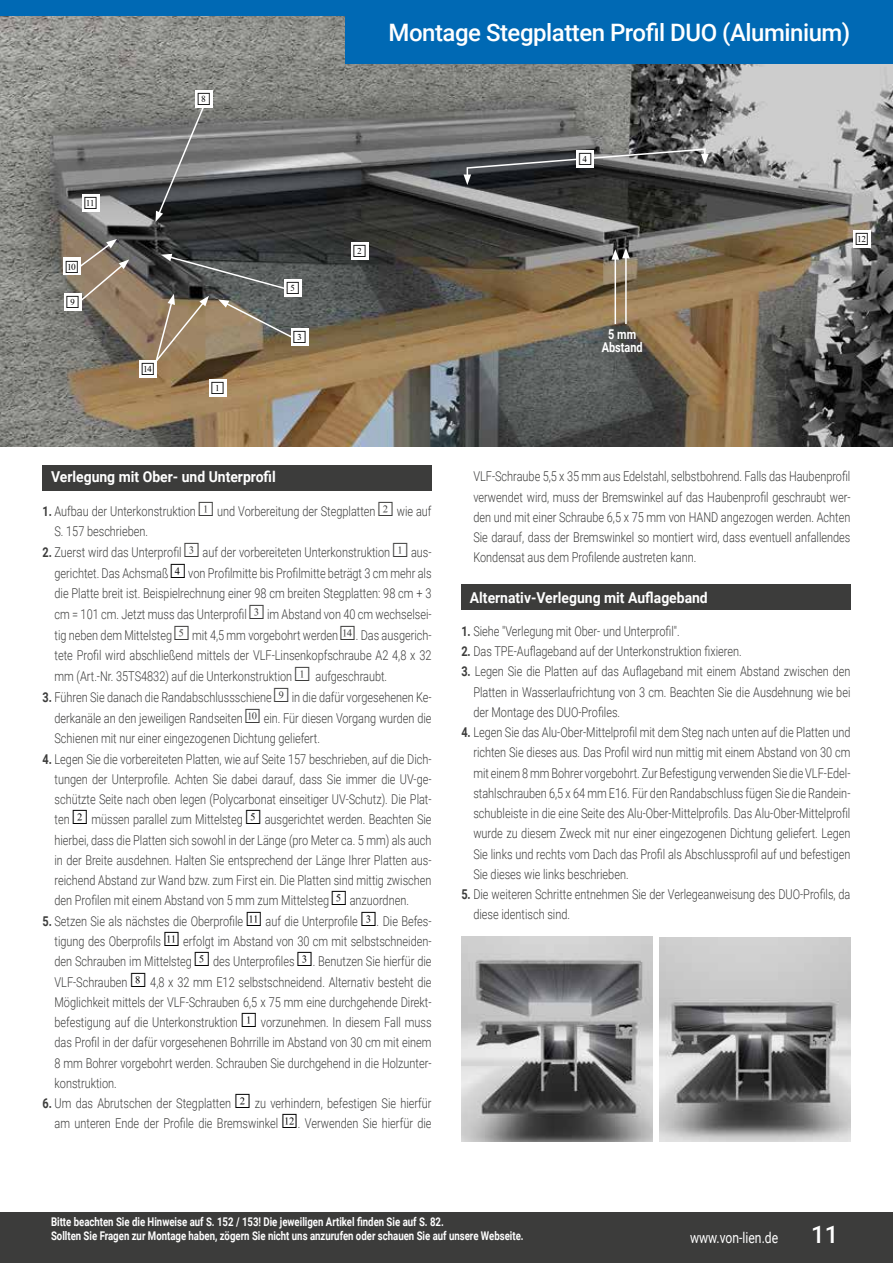
<style>
.page{position:relative;width:893px;height:1263px;background:#fff}
.page>*{position:absolute;margin:0;border:0;box-sizing:border-box;transform-origin:0 0}
.t1{font:500 24px "Roboto";letter-spacing:-.02em;color:#fff}
.t2{font:700 15px "Roboto";color:#fff;scale:.93 1}
.t3{font:15px "Roboto";color:#fff;scale:.81 1}
.t4{font:300 13.5px/20.2px "Roboto";color:#3c3c3b;text-align:justify;scale:.81 1}
.t5{font:700 13.5px/13.5px "Roboto";color:#fff;text-align:center;scale:.81 1}
.t6{font:700 12px/14.4px "Roboto";color:#fff;scale:.8 1}
.t7{font:9px "CD Numbers";color:#000}
.s1{font-weight:700}
.s2{font-family:"CD Numbers";font-weight:400;font-size:10.5px}
.s3{font-family:"CD Numbers";font-weight:400;font-size:10.5px;color:#000}
</style>
<div class="page">
<div style="left:0;top:1212px;width:893px;height:51px;background:#3c3c3b"></div>
<div style="left:0;top:0;width:893px;height:17px;background:#0069b4"></div>
<img style="left:0;top:17px;width:893px;height:429px">
<div style="left:346px;top:0;width:547px;height:64px;background:#0069b4"></div>
<div style="left:43px;top:465px;width:389px;height:25px;background:#3c3c3b"></div>
<div style="left:461px;top:585px;width:389px;height:25px;background:#3c3c3b"></div>
<div style="left:853px;top:230px;width:17px;height:17px;background:#fff"></div>
<svg style="left:463px;top:148px;width:246px;height:37px;background:#4f5052"></svg>
<hr style="left:615px;top:257px;width:1px;height:67px;background:#fff">
<hr style="left:625px;top:256px;width:2px;height:68px;background:#fff">
<svg style="left:611px;top:248px;width:19px;height:12px"></svg>
<div style="left:577px;top:151px;width:17px;height:17px;background:#fff"></div>
<img style="left:659px;top:938px;width:191px;height:203px">
<img style="left:461px;top:937px;width:192px;height:204px">
<div style="left:291px;top:329px;width:17px;height:17px;background:#fff"></div>
<div style="left:209px;top:379px;width:17px;height:17px;background:#fff"></div>
<div style="left:285px;top:279px;width:17px;height:17px;background:#fff"></div>
<div style="left:351px;top:242px;width:17px;height:17px;background:#fff"></div>
<div style="left:64px;top:293px;width:17px;height:17px;background:#fff"></div>
<div style="left:196px;top:90px;width:17px;height:17px;background:#fff"></div>
<div style="left:64px;top:258px;width:17px;height:17px;background:#fff"></div>
<div style="left:140px;top:361px;width:17px;height:17px;background:#fff"></div>
<div style="left:82px;top:194px;width:17px;height:17px;background:#fff"></div>
<svg style="left:154px;top:254px;width:140px;height:110px;background:#776e60"></svg>
<svg style="left:155px;top:104px;width:51px;height:118px;background:#676868"></svg>
<svg style="left:78px;top:239px;width:51px;height:64px;background:#948473"></svg>
<p class="t7" style="left:84px;top:201px;width:15px">B</p>
<p class="t7" style="left:66px;top:264px;width:15px">A</p>
<p class="t7" style="left:67px;top:300px;width:15px">9</p>
<p class="t7" style="left:198px;top:96px;width:15px">8</p>
<p class="t7" style="left:142px;top:367px;width:15px">E</p>
<p class="t7" style="left:211px;top:386px;width:15px">1</p>
<p class="t7" style="left:287px;top:286px;width:15px">5</p>
<p class="t7" style="left:293px;top:335px;width:15px">3</p>
<h1 class="t1" style="left:388px;top:16px;width:463px">Montage Stegplatten Profil DUO (Aluminium)</h1>
<p class="t7" style="left:354px;top:249px;width:15px">2</p>
<p class="t7" style="left:579px;top:157px;width:15px">4</p>
<p class="t5" style="left:602px;top:327px;width:52px">5 mm<br>Abstand</p>
<p class="t7" style="left:856px;top:237px;width:15px">C</p>
<p class="t2" style="left:51px;top:467px;width:243px">Verlegung mit Ober- und Unterprofil</p>
<p class="t4" style="left:55px;top:501px;width:467px;text-indent:-12px"><span class="s1">1.</span> Aufbau der Unterkonstruktion <span class="s2">1</span> und Vorbereitung der Stegplatten <span class="s2">2</span> wie auf<br>S. 157 beschrieben.</p>
<p class="t4" style="left:55px;top:542px;width:467px;line-height:20.7px;text-indent:-12px"><span class="s1">2.</span> Zuerst wird das Unterprofil <span class="s2">3</span> auf der vorbereiteten Unterkonstruktion <span class="s2">1</span> aus&shy;gerichtet. Das Achsmaß <span class="s3">4</span> von Profilmitte bis Profilmitte beträgt 3 cm mehr als die Platte breit ist. Beispielrechnung einer 98 cm breiten Stegplatten: 98 cm + 3 cm = 101 cm. Jetzt muss das Unterprofil <span class="s2">3</span> im Abstand von 40 cm wechselsei&shy;tig neben dem Mittelsteg <span class="s2">5</span> mit 4,5 mm vorgebohrt werden <span class="s2">E</span>. Das ausgerich&shy;tete Profil wird abschließend mittels der VLF-Linsenkopfschraube A2 4,8 x 32 mm (Art.-Nr. 35TS4832) auf die Unterkonstruktion <span class="s2">1</span> aufgeschraubt.</p>
<p class="t4" style="left:55px;top:687px;width:467px;text-indent:-12px"><span class="s1">3.</span> Führen Sie danach die Randabschlussschiene <span class="s2">9</span> in die dafür vorgesehenen Ke&shy;derkanäle an den jeweiligen Randseiten <span class="s2">A</span> ein. Für diesen Vorgang wurden die Schienen mit nur einer eingezogenen Dichtung geliefert.</p>
<p class="t4" style="left:55px;top:748px;width:467px;text-indent:-12px"><span class="s1">4.</span> Legen Sie die vorbereiteten Platten, wie auf Seite 157 beschrieben, auf die Dich&shy;tungen der Unterprofile. Achten Sie dabei darauf, dass Sie immer die UV-ge&shy;schützte Seite nach oben legen (Polycarbonat einseitiger UV-Schutz). Die Plat&shy;ten <span class="s3">2</span> müssen parallel zum Mittelsteg <span class="s3">5</span> ausgerichtet werden. Beachten Sie hierbei, dass die Platten sich sowohl in der Länge (pro Meter ca. 5 mm) als auch in der Breite ausdehnen. Halten Sie entsprechend der Länge Ihrer Platten aus&shy;reichend Abstand zur Wand bzw. zum First ein. Die Platten sind mittig zwischen den Profilen mit einem Abstand von 5 mm zum Mittelsteg <span class="s3">5</span> anzuordnen.</p>
<p class="t4" style="left:55px;top:910px;width:467px;text-indent:-12px"><span class="s1">5.</span> Setzen Sie als nächstes die Oberprofile <span class="s3">B</span> auf die Unterprofile <span class="s3">3</span>. Die Befes&shy;tigung des Oberprofils <span class="s3">B</span> erfolgt im Abstand von 30 cm mit selbstschneiden&shy;den Schrauben im Mittelsteg <span class="s3">5</span> des Unterprofiles <span class="s3">3</span>. Benutzen Sie hierfür die VLF-Schrauben <span class="s3">8</span> 4,8 x 32 mm E12 selbstschneidend. Alternativ besteht die Möglichkeit mittels der VLF-Schrauben 6,5 x 75 mm eine durchgehende Direkt&shy;befestigung auf die Unterkonstruktion <span class="s3">1</span> vorzunehmen. In diesem Fall muss das Profil in der dafür vorgesehenen Bohrrille im Abstand von 30 cm mit einem 8 mm Bohrer vorgebohrt werden. Schrauben Sie durchgehend in die Holzunter&shy;konstruktion.</p>
<p class="t4" style="left:43px;top:1092px;width:482px;text-align:right"><span class="s1">6.</span> Um das Abrutschen der Stegplatten <span class="s3">2</span> zu verhindern, befestigen Sie hierfür am unteren Ende der Profile die Bremswinkel <span class="s3">C</span>. Verwenden Sie hierfür die</p>
<p class="t4" style="left:473px;top:466px;width:467px">VLF-Schraube 5,5 x 35 mm aus Edelstahl, selbstbohrend. Falls das Haubenprofil verwendet wird, muss der Bremswinkel auf das Haubenprofil geschraubt wer&shy;den und mit einer Schraube 6,5 x 75 mm von HAND angezogen werden. Achten Sie darauf, dass der Bremswinkel so montiert wird, dass eventuell anfallendes Kondensat aus dem Profilende austreten kann.</p>
<p class="t2" style="left:470px;top:587px;width:257px">Alternativ-Verlegung mit Auflageband</p>
<p class="t4" style="left:461px;top:620px;width:271px"><span class="s1">1.</span> Siehe "Verlegung mit Ober- und Unterprofil".</p>
<p class="t4" style="left:461px;top:641px;width:347px"><span class="s1">2.</span> Das TPE-Auflageband auf der Unterkonstruktion fixieren.</p>
<p class="t4" style="left:473px;top:661px;width:467px;text-indent:-12px"><span class="s1">3.</span> Legen Sie die Platten auf das Auflageband mit einem Abstand zwischen den Platten in Wasserlaufrichtung von 3 cm. Beachten Sie die Ausdehnung wie bei der Montage des DUO-Profiles.</p>
<p class="t4" style="left:473px;top:722px;width:467px;text-indent:-12px"><span class="s1">4.</span> Legen Sie das Alu-Ober-Mittelprofil mit dem Steg nach unten auf die Platten und richten Sie dieses aus. Das Profil wird nun mittig mit einem Abstand von 30 cm mit einem 8 mm Bohrer vorgebohrt. Zur Befestigung verwenden Sie die VLF-Edel&shy;stahlschrauben 6,5 x 64 mm E16. Für den Randabschluss fügen Sie die Randein&shy;schubleiste in die eine Seite des Alu-Ober-Mittelprofils. Das Alu-Ober-Mittelprofil wurde zu diesem Zweck mit nur einer eingezogenen Dichtung geliefert. Legen Sie links und rechts vom Dach das Profil als Abschlussprofil auf und befestigen Sie dieses wie links beschrieben.</p>
<p class="t4" style="left:473px;top:884px;width:467px;text-indent:-12px"><span class="s1">5.</span> Die weiteren Schritte entnehmen Sie der Verlegeanweisung des DUO-Profils, da diese identisch sind.</p>
<p class="t6" style="left:51px;top:1214px;width:592px">Bitte beachten Sie die Hinweise auf S. 152 / 153! Die jeweiligen Artikel finden Sie auf S. 82.<br>Sollten Sie Fragen zur Montage haben, zögern Sie nicht uns anzurufen oder schauen Sie auf unsere Webseite.</p>
<p class="t3" style="left:690px;top:1227px;width:110px">www.von-lien.de</p>
<h1 class="t1" style="left:811px;top:1218px;width:29px">11</h1>
</div>
